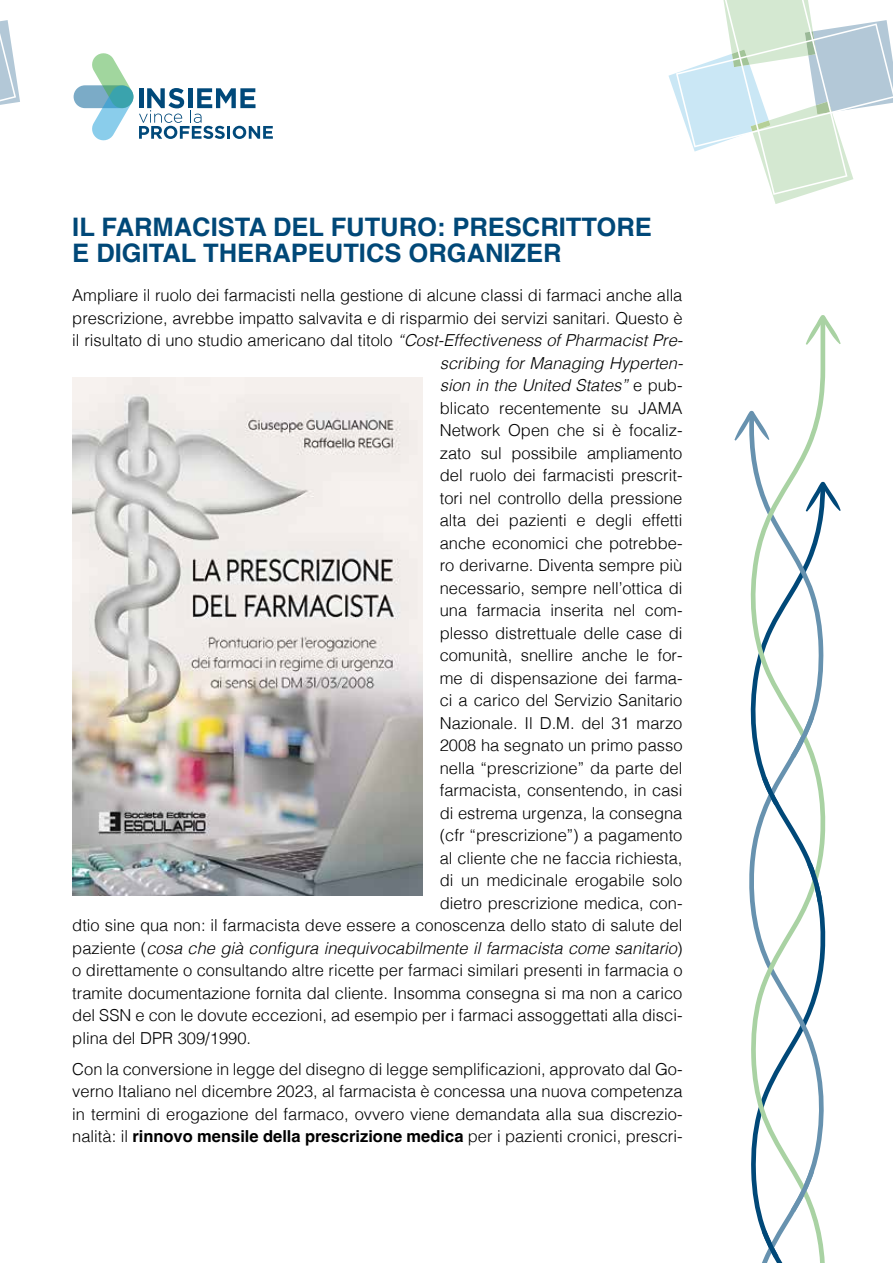
<style>
.page{position:relative;width:893px;height:1263px;background:#fff}
.page>*{position:absolute;margin:0;border:0;box-sizing:border-box;transform-origin:0 0}
.t1{font:700 25.5px/25.5px "Helvetica";color:#004878}
.t2{font:300 16.5px/22.5px "Helvetica";color:#000;text-align:justify}
.t3{font:italic 300 16.5px "Helvetica";color:#000}
.s1{font-style:italic}
.s2{font-style:normal}
.s3{font-weight:700}
</style>
<div class="page">
<svg style="left:734px;top:416px;width:13px;height:25px"></svg>
<svg style="left:827px;top:486px;width:14px;height:25px"></svg>
<svg style="left:820px;top:315px;width:21px;height:29px"></svg>
<svg style="left:747px;top:317px;width:80px;height:946px"></svg>
<svg style="left:791px;top:716px;width:23px;height:42px"></svg>
<svg style="left:791px;top:1170px;width:23px;height:42px"></svg>
<svg style="left:807px;top:863px;width:15px;height:39px"></svg>
<svg style="left:762px;top:1230px;width:16px;height:28px"></svg>
<svg style="left:762px;top:777px;width:16px;height:28px"></svg>
<svg style="left:139px;top:88px;width:134px;height:51px"></svg>
<div style="left:74px;top:85px;width:59px;height:23px;background:#7babc7;border-radius:11px"></div>
<svg style="left:92px;top:53px;width:41px;height:87px"></svg>
<svg style="left:0;top:20px;width:20px;height:85px"></svg>
<svg style="left:668px;top:0;width:225px;height:204px"></svg>
<img style="left:72px;top:378px;width:351px;height:518px">
<h1 class="t1" style="left:72px;top:217px;width:581px">IL FARMACISTA DEL FUTURO: PRESCRITTORE<br>E DIGITAL THERAPEUTICS ORGANIZER</h1>
<p class="t2" style="left:72px;top:283px;width:612px">Ampliare il ruolo dei farmacisti nella gestione di alcune classi di farmaci anche alla</p>
<p class="t2" style="left:72px;top:305px;width:612px">prescrizione, avrebbe impatto salvavita e di risparmio dei servizi sanitari. Questo è</p>
<p class="t2" style="left:72px;top:328px;width:612px">il risultato di uno studio americano dal titolo <span class="s1">“Cost-Effectiveness of Pharmacist Pre-</span></p>
<p class="t3" style="left:440px;top:349px;width:245px">scribing for Managing Hyperten-</p>
<p class="t3" style="left:440px;top:371px;width:244px">sion in the United States” <span class="s2">e pub-</span></p>
<p class="t2" style="left:440px;top:395px;width:244px">blicato recentemente su JAMA</p>
<p class="t2" style="left:440px;top:418px;width:244px">Network Open che si è focaliz-</p>
<p class="t2" style="left:440px;top:440px;width:244px">zato sul possibile ampliamento</p>
<p class="t2" style="left:440px;top:463px;width:244px">del ruolo dei farmacisti prescrit-</p>
<p class="t2" style="left:440px;top:485px;width:244px">tori nel controllo della pressione</p>
<p class="t2" style="left:440px;top:508px;width:244px">alta dei pazienti e degli effetti</p>
<p class="t2" style="left:440px;top:530px;width:244px">anche economici che potrebbe-</p>
<p class="t2" style="left:440px;top:553px;width:244px">ro derivarne. Diventa sempre più</p>
<p class="t2" style="left:440px;top:575px;width:244px">necessario, sempre nell’ottica di</p>
<p class="t2" style="left:440px;top:598px;width:244px">una farmacia inserita nel com-</p>
<p class="t2" style="left:440px;top:620px;width:244px">plesso distrettuale delle case di</p>
<p class="t2" style="left:440px;top:643px;width:244px">comunità, snellire anche le for-</p>
<p class="t2" style="left:440px;top:665px;width:244px">me di dispensazione dei farma-</p>
<p class="t2" style="left:440px;top:688px;width:244px">ci a carico del Servizio Sanitario</p>
<p class="t2" style="left:440px;top:710px;width:244px">Nazionale. Il D.M. del 31 marzo</p>
<p class="t2" style="left:440px;top:733px;width:244px">2008 ha segnato un primo passo</p>
<p class="t2" style="left:440px;top:755px;width:244px">nella “prescrizione” da parte del</p>
<p class="t2" style="left:440px;top:778px;width:244px">farmacista, consentendo, in casi</p>
<p class="t2" style="left:440px;top:800px;width:244px">di estrema urgenza, la consegna</p>
<p class="t2" style="left:440px;top:823px;width:244px">(cfr “prescrizione”) a pagamento</p>
<p class="t2" style="left:440px;top:845px;width:244px">al cliente che ne faccia richiesta,</p>
<p class="t2" style="left:440px;top:868px;width:244px">di un medicinale erogabile solo</p>
<p class="t2" style="left:440px;top:890px;width:244px">dietro prescrizione medica, con-</p>
<p class="t2" style="left:72px;top:913px;width:612px">dtio sine qua non: il farmacista deve essere a conoscenza dello stato di salute del</p>
<p class="t3" style="left:72px;top:934px;width:612px"><span class="s2">paziente (</span>cosa che già configura inequivocabilmente il farmacista come sanitario<span class="s2">)</span></p>
<p class="t2" style="left:72px;top:958px;width:612px">o direttamente o consultando altre ricette per farmaci similari presenti in farmacia o</p>
<p class="t2" style="left:72px;top:980px;width:612px">tramite documentazione fornita dal cliente. Insomma consegna si ma non a carico</p>
<p class="t2" style="left:72px;top:1003px;width:612px">del SSN e con le dovute eccezioni, ad esempio per i farmaci assoggettati alla disci-</p>
<p class="t2" style="left:72px;top:1025px;width:180px">plina del DPR 309/1990.</p>
<p class="t2" style="left:72px;top:1056px;width:612px">Con la conversione in legge del disegno di legge semplificazioni, approvato dal Go&shy;verno Italiano nel dicembre 2023, al farmacista è concessa una nuova competenza in termini di erogazione del farmaco, ovvero viene demandata alla sua discrezio&shy;nalità: il <span class="s3">rinnovo mensile della prescrizione medica</span> per i pazienti cronici, prescri-</p>
</div>
